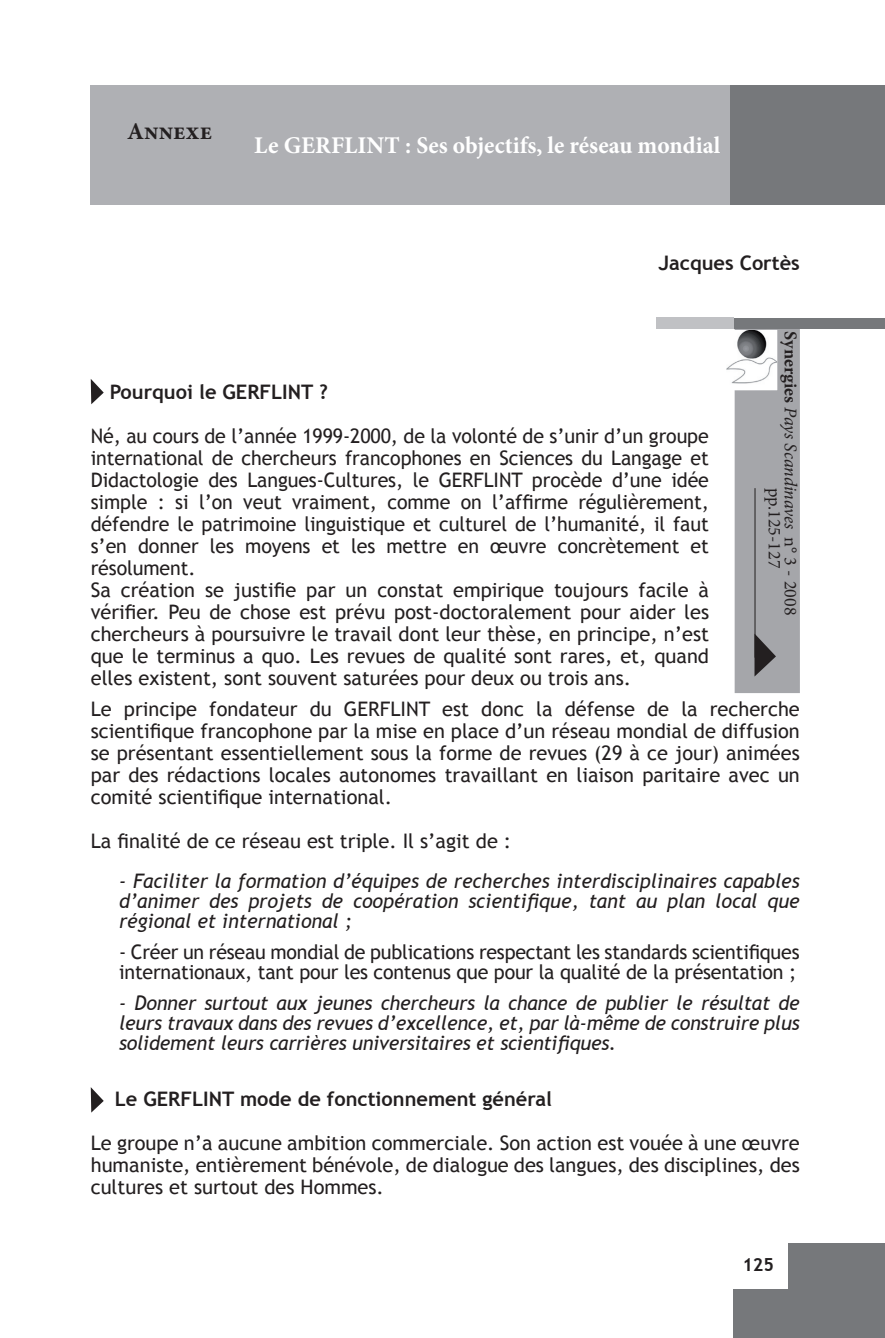
<style>
.page{position:relative;width:885px;height:1338px;background:#fff}
.page>*{position:absolute;margin:0;border:0;box-sizing:border-box;transform-origin:0 0}
.t1{font:700 24px "Minion Pro";color:#fff}
.t2{font:700 24px "Minion Pro";color:#231f20}
.t3{font:20px/22px "Trebuchet MS";letter-spacing:-.005em;color:#231f20;text-align:justify}
.t4{font:italic 20px/20px "Trebuchet MS";letter-spacing:-.005em;color:#231f20;text-align:justify}
.t5{font:700 20px "Trebuchet MS";color:#231f20}
.t6{font:18px/16px "Minion Pro";color:#231f20}
.t7{font:700 18px "Trebuchet MS";color:#231f20}
.s1{font-weight:700}
.s2{font-style:italic}
</style>
<div class="page">
<div style="left:733px;top:1243px;width:151px;height:95px;background:#76787b"></div>
<div style="left:729px;top:1240px;width:58px;height:48px;background:#fff"></div>
<div style="left:91px;top:85px;width:640px;height:120px;background:#afb0b4"></div>
<div style="left:730px;top:85px;width:154px;height:119px;background:#76787b"></div>
<div style="left:734px;top:327px;width:65px;height:366px;background:#a5a6aa"></div>
<svg style="left:754px;top:634px;width:21px;height:43px"></svg>
<hr style="left:754px;top:488px;width:1px;height:170px;background:#231f20">
<svg style="left:91px;top:379px;width:13px;height:25px"></svg>
<svg style="left:91px;top:1087px;width:13px;height:26px"></svg>
<img style="left:726px;top:330px;width:51px;height:60px">
<div style="left:733px;top:318px;width:151px;height:11px;background:#76787b"></div>
<div style="left:655px;top:317px;width:78px;height:12px;background:#c0c1c4"></div>
<p class="t2" style="left:127px;top:114px;width:86px">Annexe</p>
<p class="t1" style="left:254px;top:128px;width:467px">Le GERFLINT : Ses objectifs, le réseau mondial</p>
<p class="t5" style="left:658px;top:251px;width:143px">Jacques Cortès</p>
<p class="t5" style="left:110px;top:380px;width:219px">Pourquoi le GERFLINT ?</p>
<p class="t3" style="left:91px;top:426px;width:619px;text-align:left">Né, au cours de l’année 1999-2000, de la volonté de s’unir d’un groupe international de chercheurs francophones en Sciences du Langage et Didactologie des Langues-Cultures, le GERFLINT procède d’une idée simple : si l’on veut vraiment, comme on l’affirme régulièrement, défendre le patrimoine linguistique et culturel de l’humanité, il faut s’en donner les moyens et les mettre en œuvre concrètement et résolument.<br>Sa création se justifie par un constat empirique toujours facile à vérifier. Peu de chose est prévu post-doctoralement pour aider les chercheurs à poursuivre le travail dont leur thèse, en principe, n’est que le terminus a quo. Les revues de qualité sont rares, et, quand elles existent, sont souvent saturées pour deux ou trois ans.</p>
<p class="t6" style="left:798px;top:488px;width:129px;text-indent:-156px;rotate:90deg"><span class="s1">Synergies</span> <span class="s2">Pays Scandinaves</span> n° 3 - 2008 pp.125-127</p>
<p class="t3" style="left:91px;top:698px;width:710px">Le principe fondateur du GERFLINT est donc la défense de la recherche scientifique francophone par la mise en place d’un réseau mondial de diffusion se présentant essentiellement sous la forme de revues (29 à ce jour) animées par des rédactions locales autonomes travaillant en liaison paritaire avec un comité scientifique international.</p>
<p class="t3" style="left:91px;top:830px;width:422px">La finalité de ce réseau est triple. Il s’agit de :</p>
<p class="t4" style="left:119px;top:871px;width:682px">- Faciliter la formation d’équipes de recherches interdisciplinaires capables d’animer des projets de coopération scientifique, tant au plan local que régional et international ;</p>
<p class="t3" style="left:119px;top:942px;width:682px;line-height:20px">- Créer un réseau mondial de publications respectant les standards scientifiques internationaux, tant pour les contenus que pour la qualité de la présentation ;</p>
<p class="t4" style="left:119px;top:993px;width:682px">- Donner surtout aux jeunes chercheurs la chance de publier le résultat de leurs travaux dans des revues d’excellence, et, par là-même de construire plus solidement leurs carrières universitaires et scientifiques.</p>
<p class="t5" style="left:115px;top:1086px;width:438px">Le GERFLINT mode de fonctionnement général</p>
<p class="t3" style="left:91px;top:1132px;width:710px">Le groupe n’a aucune ambition commerciale. Son action est vouée à une œuvre humaniste, entièrement bénévole, de dialogue des langues, des disciplines, des cultures et surtout des Hommes.</p>
<p class="t7" style="left:742px;top:1253px;width:33px">125</p>
</div>
